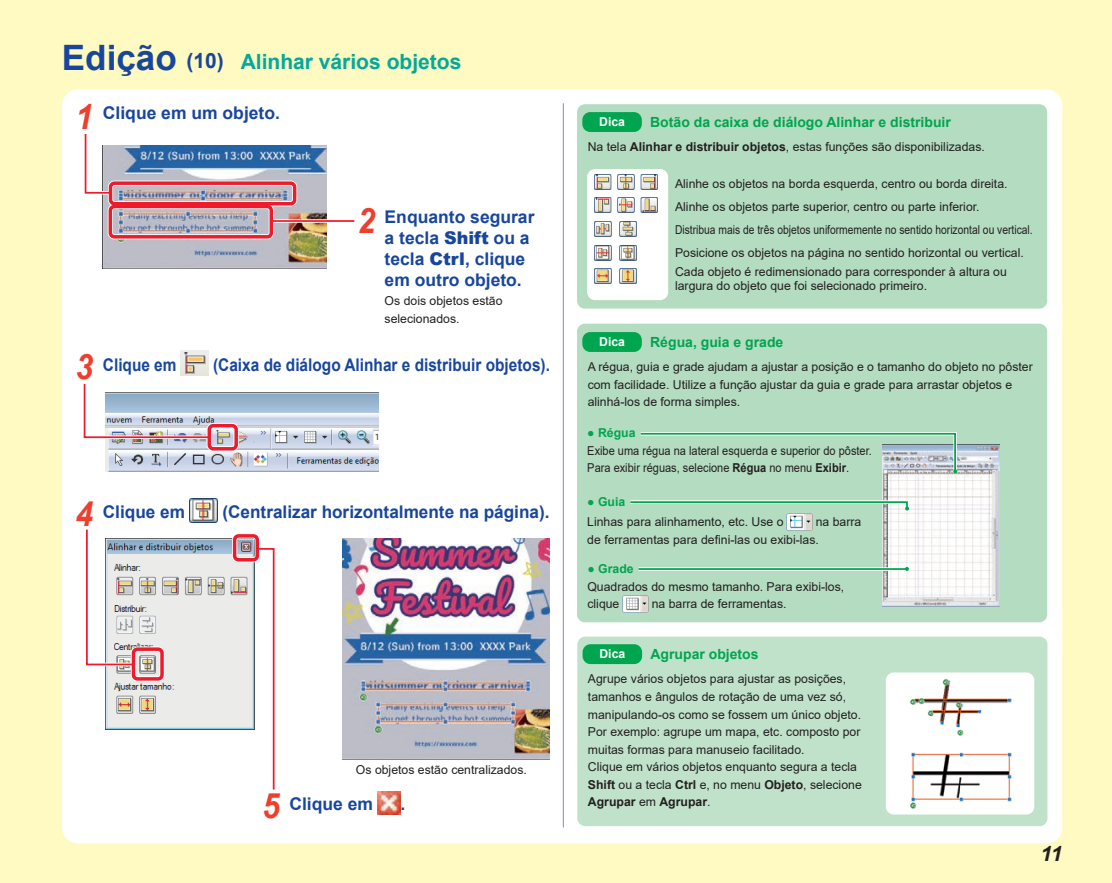
<style>
.page{position:relative;width:1112px;height:883px;background:#fff}
.page>*{position:absolute;margin:0;border:0;box-sizing:border-box;transform-origin:0 0}
.t1{font:italic 700 35px "Arial";color:#ef3e2e;scale:.9 1}
.t2{font:700 21px "Arial";color:#00a99d}
.t3{font:italic 700 21px "Arial";color:#231f20}
.t4{font:700 17.5px/21px "Arial";color:#18469d}
.t5{font:700 17.5px "Arial";color:#18469d;scale:.88 1}
.t6{font:700 14px "Arial";color:#00a54f}
.t7{font:12.25px/17.5px "Arial";color:#231f20}
.t8{font:12.25px/17.5px "Arial";color:#231f20;scale:.9 1}
.t9{font:700 12.25px "Arial";color:#00a54f}
.t10{font:700 12.25px "Arial";color:#fff}
.s1{font-size:35px;color:#18469d}
.s2{color:#18469d}
.s3{font-weight:900}
.s4{font-style:italic;font-size:35px;color:#ef3e2e}
.s5{font-weight:700}
</style>
<div class="page">
<div style="left:0;top:0;width:1111px;height:883px;background:#fffac1"></div>
<div style="left:62px;top:89px;width:1000px;height:754px;background:#fff;border-radius:16px"></div>
<div style="left:577px;top:104px;width:469px;height:205px;background:#b3dcc0;border-radius:8px"></div>
<div style="left:577px;top:324px;width:469px;height:298px;background:#b3dcc0;border-radius:8px"></div>
<hr style="left:562px;top:103px;width:1px;height:725px;background:#848cc5">
<img style="left:181px;top:350px;width:28px;height:26px">
<img style="left:190px;top:498px;width:28px;height:24px">
<img style="left:378px;top:792px;width:22px;height:22px">
<img style="left:786px;top:513px;width:26px;height:18px">
<img style="left:622px;top:595px;width:26px;height:18px">
<div style="left:587px;top:169px;width:81px;height:131px;background:#fff;border-radius:8px"></div>
<img style="left:594px;top:268px;width:42px;height:15px">
<img style="left:594px;top:246px;width:42px;height:14px">
<img style="left:594px;top:222px;width:42px;height:15px">
<img style="left:594px;top:198px;width:63px;height:15px">
<img style="left:594px;top:175px;width:63px;height:15px">
<div style="left:582px;top:332px;width:59px;height:20px;background:#00a54f;border-radius:8px"></div>
<div style="left:582px;top:112px;width:59px;height:20px;background:#00a54f;border-radius:8px"></div>
<img style="left:103px;top:145px;width:223px;height:124px">
<img style="left:105px;top:392px;width:273px;height:80px">
<img style="left:342px;top:539px;width:207px;height:220px">
<img style="left:105px;top:539px;width:149px;height:190px">
<img style="left:882px;top:444px;width:117px;height:162px">
<div style="left:577px;top:637px;width:470px;height:189px;background:#c0e2ca;border-radius:8px"></div>
<div style="left:885px;top:672px;width:149px;height:143px;background:#fff;border-radius:8px"></div>
<img style="left:910px;top:678px;width:102px;height:131px">
<div style="left:582px;top:644px;width:60px;height:20px;background:#00a54f;border-radius:8px"></div>
<div style="left:108px;top:204px;width:166px;height:35px;border:5px solid #fff;border-radius:4px"></div>
<div style="left:207px;top:423px;width:32px;height:28px;border:5px solid #fff;border-radius:4px"></div>
<div style="left:232px;top:533px;width:28px;height:29px;border:5px solid #fff;border-radius:4px"></div>
<div style="left:131px;top:647px;width:34px;height:35px;border:5px solid #fff;border-radius:4px"></div>
<div style="left:108px;top:181px;width:189px;height:25px;border:5px solid #fff;border-radius:4px"></div>
<svg style="left:273px;top:219px;width:54px;height:4px"></svg>
<svg style="left:638px;top:567px;width:266px;height:4px"></svg>
<svg style="left:904px;top:567px;width:4px;height:4px"></svg>
<div style="left:109px;top:205px;width:164px;height:34px;border:4px solid #ee1b2d;border-radius:4px"></div>
<svg style="left:84px;top:133px;width:30px;height:63px"></svg>
<div style="left:207px;top:424px;width:31px;height:27px;border:4px solid #ee1b2d;border-radius:4px"></div>
<div style="left:233px;top:534px;width:26px;height:28px;border:4px solid #ee1b2d;border-radius:4px"></div>
<div style="left:132px;top:647px;width:32px;height:34px;border:4px solid #ee1b2d;border-radius:4px"></div>
<div style="left:109px;top:181px;width:187px;height:24px;border:4px solid #ee1b2d;border-radius:4px"></div>
<hr style="left:271px;top:220px;width:83px;height:2px;background:#ee1b2d">
<svg style="left:83px;top:383px;width:128px;height:58px"></svg>
<svg style="left:86px;top:529px;width:51px;height:139px"></svg>
<svg style="left:254px;top:545px;width:21px;height:245px"></svg>
<hr style="left:638px;top:568px;width:267px;height:2px;background:#00a54f">
<svg style="left:640px;top:432px;width:318px;height:43px"></svg>
<svg style="left:630px;top:499px;width:280px;height:13px"></svg>
<h2 class="t2" style="left:62px;top:47px;width:401px"><span class="s1">Edição</span> <span class="s2">(10)</span> Alinhar vários objetos</h2>
<h1 class="t1" style="left:76px;top:93px;width:21px">1</h1>
<h3 class="t4" style="left:103px;top:103px;width:178px">Clique em um objeto.</h3>
<h1 class="t1" style="left:357px;top:197px;width:21px">2</h1>
<h3 class="t4" style="left:384px;top:207px;width:151px">Enquanto segurar a tecla <span class="s3">Shift</span> ou a tecla <span class="s3">Ctrl</span>, clique em outro objeto.</h3>
<p class="t7" style="left:384px;top:292px;width:119px">Os dois objetos estão selecionados.</p>
<h3 class="t5" style="left:76px;top:353px;width:116px"><span class="s4">3</span> Clique em</h3>
<h3 class="t5" style="left:213px;top:353px;width:384px">(Caixa de diálogo Alinhar e distribuir objetos).</h3>
<h3 class="t4" style="left:76px;top:501px;width:111px"><span class="s4">4</span> Clique em</h3>
<h3 class="t4" style="left:222px;top:501px;width:328px">(Centralizar horizontalmente na página).</h3>
<p class="t7" style="left:356px;top:761px;width:172px">Os objetos estão centralizados.</p>
<h3 class="t4" style="left:262px;top:794px;width:112px"><span class="s4">5</span> Clique em</h3>
<h3 class="t4" style="left:400px;top:794px;width:6px">.</h3>
<p class="t10" style="left:599px;top:113px;width:27px">Dica</p>
<p class="t6" style="left:650px;top:112px;width:302px">Botão da caixa de diálogo Alinhar e distribuir</p>
<p class="t7" style="left:587px;top:138px;width:398px">Na tela <span class="s5">Alinhar e distribuir objetos</span>, estas funções são disponibilizadas.</p>
<p class="t7" style="left:675px;top:172px;width:359px;line-height:23.3px">Alinhe os objetos na borda esquerda, centro ou borda direita.<br>Alinhe os objetos parte superior, centro ou parte inferior.<br>Distribua mais de três objetos uniformemente no sentido horizontal ou vertical.<br>Posicione os objetos na página no sentido horizontal ou vertical.</p>
<p class="t7" style="left:675px;top:265px;width:333px;line-height:14px">Cada objeto é redimensionado para corresponder à altura ou largura do objeto que foi selecionado primeiro.</p>
<p class="t10" style="left:599px;top:333px;width:27px">Dica</p>
<p class="t6" style="left:650px;top:332px;width:135px">Régua, guia e grade</p>
<p class="t7" style="left:587px;top:358px;width:446px">A régua, guia e grade ajudam a ajustar a posição e o tamanho do objeto no pôster com facilidade. Utilize a função ajustar da guia e grade para arrastar objetos e alinhá-los de forma simples.</p>
<p class="t9" style="left:587px;top:424px;width:50px">● Régua</p>
<p class="t8" style="left:587px;top:441px;width:317px">Exibe uma régua na lateral esquerda e superior do pôster.<br>Para exibir réguas, selecione <span class="s5">Régua</span> no menu <span class="s5">Exibir</span>.</p>
<p class="t9" style="left:587px;top:493px;width:40px">● Guia</p>
<p class="t7" style="left:587px;top:513px;width:198px">Linhas para alinhamento, etc. Use o</p>
<p class="t7" style="left:587px;top:513px;width:275px;text-indent:228px">na barra de ferramentas para defini-las ou exibi-las.</p>
<p class="t9" style="left:587px;top:560px;width:48px">● Grade</p>
<p class="t7" style="left:587px;top:578px;width:258px">Quadrados do mesmo tamanho. Para exibi-los, clique</p>
<p class="t7" style="left:651px;top:595px;width:136px">na barra de ferramentas.</p>
<p class="t10" style="left:599px;top:646px;width:27px">Dica</p>
<p class="t6" style="left:650px;top:644px;width:110px">Agrupar objetos</p>
<p class="t7" style="left:588px;top:670px;width:275px">Agrupe vários objetos para ajustar as posições, tamanhos e ângulos de rotação de uma vez só, manipulando-os como se fossem um único objeto.<br>Por exemplo: agrupe um mapa, etc. composto por muitas formas para manuseio facilitado.<br>Clique em vários objetos enquanto segura a tecla <span class="s5">Shift</span> ou a tecla <span class="s5">Ctrl</span> e, no menu <span class="s5">Objeto</span>, selecione <span class="s5">Agrupar</span> em <span class="s5">Agrupar</span>.</p>
<h2 class="t3" style="left:1040px;top:840px;width:23px">11</h2>
</div>
